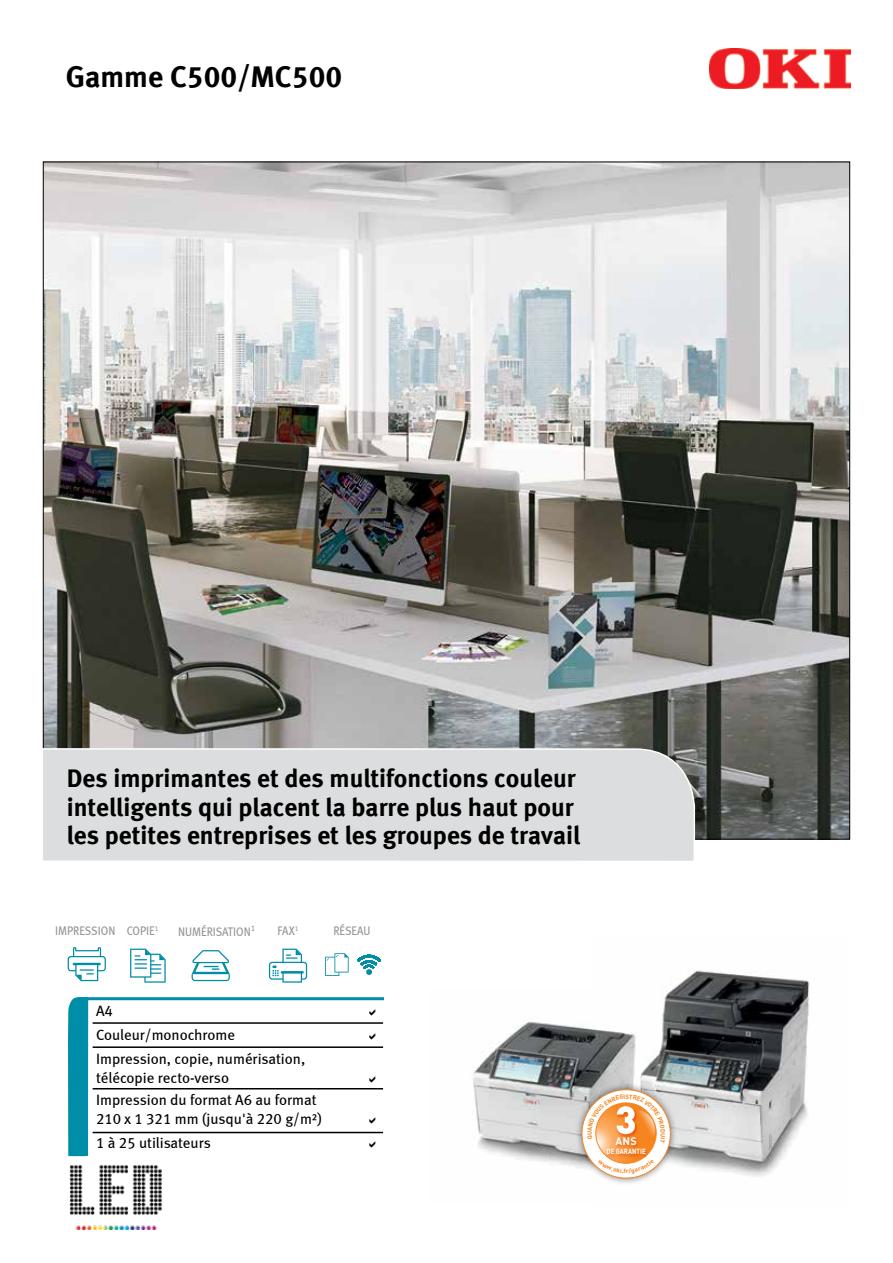
<style>
.page{position:relative;width:893px;height:1263px;background:#fff}
.page>*{position:absolute;margin:0;border:0;box-sizing:border-box;transform-origin:0 0}
.t1{font:30px "Meta Bold LF";color:#000}
.t2{font:25.5px/28.5px "Meta Bold LF";color:#000}
.t3{font:15px/23.9px "Meta Book LF";color:#000}
.t4{font:12.45px "Meta Book LF";color:#939598;scale:.9 1}
.t5{font:700 10.95px "DIN Pro";color:#fff}
.t6{font:700 7.35px "DIN Pro";color:#fff;scale:.85 1}
</style>
<div class="page">
<img style="left:643px;top:970px;width:167px;height:207px">
<img style="left:473px;top:1021px;width:170px;height:145px">
<img style="left:709px;top:49px;width:141px;height:39px">
<img style="left:69px;top:1165px;width:93px;height:64px">
<div style="left:68px;top:997px;width:20px;height:159px;background:#008da8"></div>
<hr style="left:77px;top:997px;width:307px;height:3px;background:#008da8">
<hr style="left:93px;top:1022px;width:290px;height:2px;background:#000">
<hr style="left:93px;top:1046px;width:290px;height:2px;background:#000">
<hr style="left:93px;top:1132px;width:290px;height:1px;background:#000">
<svg style="left:68px;top:947px;width:38px;height:34px"></svg>
<svg style="left:192px;top:950px;width:38px;height:31px"></svg>
<svg style="left:269px;top:949px;width:38px;height:34px"></svg>
<svg style="left:130px;top:949px;width:36px;height:34px"></svg>
<svg style="left:325px;top:953px;width:24px;height:23px"></svg>
<svg style="left:357px;top:954px;width:24px;height:21px"></svg>
<img style="left:45px;top:164px;width:803px;height:673px">
<hr style="left:93px;top:1088px;width:290px;height:1px;background:#000">
<div style="left:42px;top:747px;width:654px;height:114px;background:#dcddde"></div>
<div style="left:575px;top:1082px;width:103px;height:104px;background:#000;opacity:.5"></div>
<svg style="left:581px;top:1089px;width:90px;height:90px"></svg>
<h1 class="t1" style="left:66px;top:58px;width:278px">Gamme C500/MC500</h1>
<h2 class="t2" style="left:67px;top:764px;width:515px">Des imprimantes et des multifonctions couleur intelligents qui placent la barre plus haut pour les petites entreprises et les groupes de travail</h2>
<p class="t4" style="left:127px;top:923px;width:37px">COPIE<sup>1</sup></p>
<p class="t4" style="left:333px;top:923px;width:43px">RÉSEAU</p>
<p class="t4" style="left:55px;top:923px;width:68px">IMPRESSION</p>
<p class="t4" style="left:178px;top:924px;width:87px">NUMÉRISATION<sup>1</sup></p>
<p class="t4" style="left:278px;top:923px;width:25px">FAX<sup>1</sup></p>
<p class="t3" style="left:96px;top:998px;width:211px">A4<br>Couleur/monochrome<br>Impression, copie, numérisation,</p>
<p class="t3" style="left:96px;top:1067px;width:222px;line-height:21.6px">télécopie recto-verso<br>Impression du format A6 au format</p>
<p class="t3" style="left:96px;top:1107px;width:227px">210 x 1 321 mm (jusqu'à 220 g/m²)<br>1 à 25 utilisateurs</p>
<p class="t5" style="left:616px;top:1134px;width:23px">ANS</p>
<p class="t6" style="left:606px;top:1147px;width:48px">DE GARANTIE</p>
</div>
